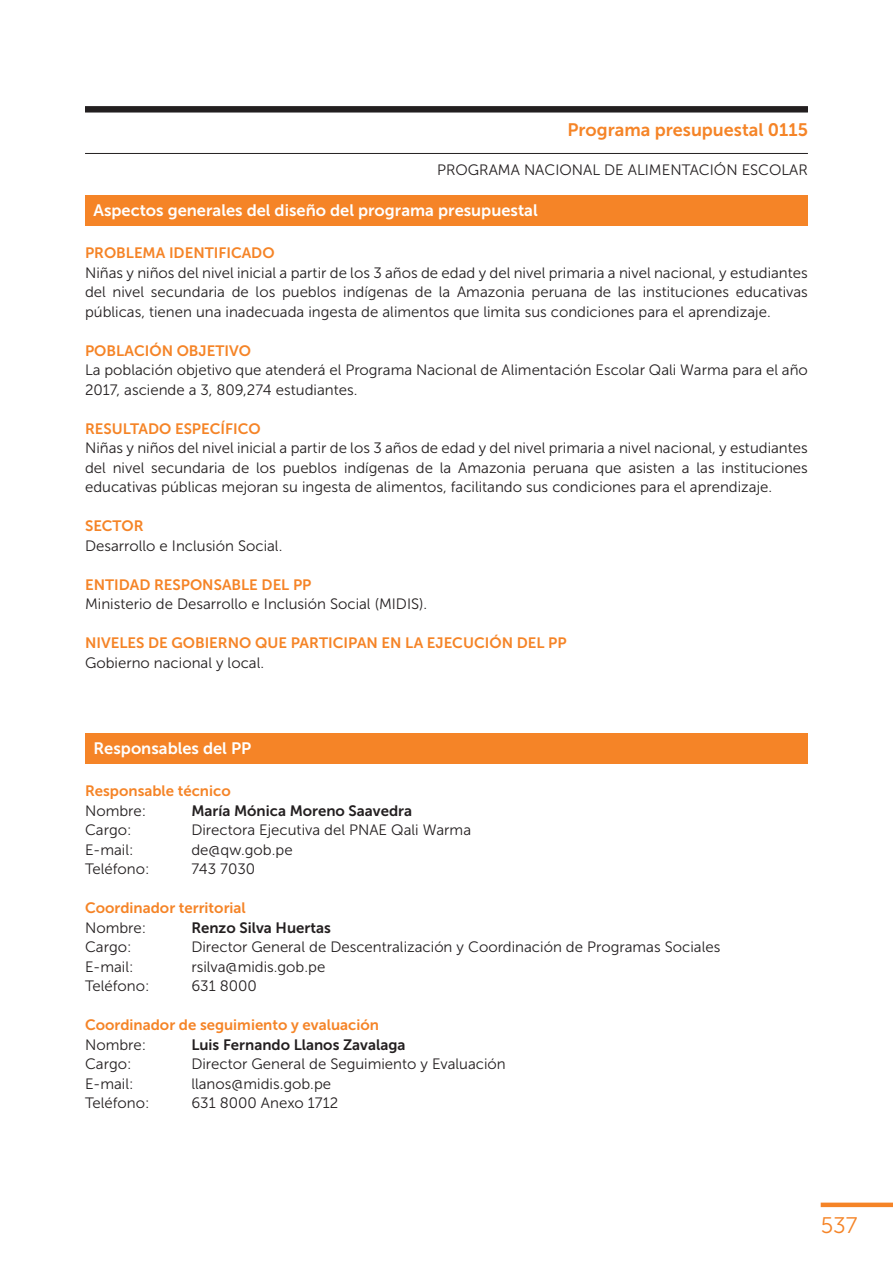
<style>
.page{position:relative;width:893px;height:1263px;background:#fff}
.page>*{position:absolute;margin:0;border:0;box-sizing:border-box;transform-origin:0 0}
.t1{font:22.5px "Museo Sans 300";color:#f58427}
.t2{font:18px "Museo Sans 700";color:#f58427}
.t3{font:16.5px "Museo Sans 700";color:#fff}
.t4{font:15px/19.5px "Museo Sans 300";color:#231f20;text-align:justify}
.t5{font:15px "Museo Sans 700";color:#f58427}
.t6{font:15px "Museo Sans 700";color:#231f20}
</style>
<div class="page">
<div style="left:821px;top:1202px;width:72px;height:5px;background:#f58427"></div>
<div style="left:85px;top:733px;width:723px;height:31px;background:#f58427"></div>
<div style="left:85px;top:195px;width:723px;height:31px;background:#f58427"></div>
<div style="left:85px;top:106px;width:723px;height:6px;background:#231f20"></div>
<hr style="left:85px;top:153px;width:723px;height:1px;background:#231f20">
<p class="t2" style="left:567px;top:120px;width:242px">Programa presupuestal 0115</p>
<p class="t4" style="left:437px;top:160px;width:372px">PROGRAMA NACIONAL DE ALIMENTACIÓN ESCOLAR</p>
<p class="t3" style="left:92px;top:197px;width:446px">Aspectos generales del diseño del Programa Presupuestal</p>
<p class="t3" style="left:94px;top:201px;width:446px">Aspectos generales del diseño del programa presupuestal</p>
<p class="t5" style="left:85px;top:245px;width:191px">PROBLEMA IDENTIFICADO</p>
<p class="t4" style="left:85px;top:263px;width:724px">Niñas y niños del nivel inicial a partir de los 3 años de edad y del nivel primaria a nivel nacional, y estudiantes del nivel secundaria de los pueblos indígenas de la Amazonia peruana de las instituciones educativas públicas, tienen una inadecuada ingesta de alimentos que limita sus condiciones para el aprendizaje.</p>
<p class="t5" style="left:85px;top:342px;width:167px">POBLACIÓN OBJETIVO</p>
<p class="t4" style="left:85px;top:360px;width:724px">La población objetivo que atenderá el Programa Nacional de Alimentación Escolar Qali Warma para el año<br>2017, asciende a 3, 809,274 estudiantes.</p>
<p class="t5" style="left:85px;top:420px;width:177px">RESULTADO ESPECÍFICO</p>
<p class="t4" style="left:85px;top:438px;width:724px">Niñas y niños del nivel inicial a partir de los 3 años de edad y del nivel primaria a nivel nacional, y estudiantes del nivel secundaria de los pueblos indígenas de la Amazonia peruana que asisten a las instituciones educativas públicas mejoran su ingesta de alimentos, facilitando sus condiciones para el aprendizaje.</p>
<p class="t5" style="left:85px;top:518px;width:60px">SECTOR</p>
<p class="t4" style="left:85px;top:536px;width:199px">Desarrollo e Inclusión Social.</p>
<p class="t5" style="left:85px;top:576px;width:228px">ENTIDAD RESPONSABLE DEL PP</p>
<p class="t4" style="left:85px;top:594px;width:344px">Ministerio de Desarrollo e Inclusión Social (MIDIS).</p>
<p class="t5" style="left:85px;top:635px;width:483px">NIVELES DE GOBIERNO QUE PARTICIPAN EN LA EJECUCIÓN DEL PP</p>
<p class="t4" style="left:85px;top:653px;width:181px">Gobierno nacional y local.</p>
<p class="t3" style="left:94px;top:739px;width:159px">Responsables del PP</p>
<p class="t5" style="left:85px;top:783px;width:147px">Responsable técnico</p>
<p class="t4" style="left:85px;top:801px;width:63px">Nombre:</p>
<p class="t6" style="left:191px;top:802px;width:222px">María Mónica Moreno Saavedra</p>
<p class="t4" style="left:85px;top:820px;width:48px">Cargo:</p>
<p class="t4" style="left:191px;top:820px;width:281px">Directora Ejecutiva del PNAE Qali Warma</p>
<p class="t4" style="left:85px;top:840px;width:50px">E-mail:</p>
<p class="t4" style="left:191px;top:840px;width:103px">de@qw.gob.pe</p>
<p class="t4" style="left:85px;top:859px;width:66px">Teléfono:</p>
<p class="t4" style="left:191px;top:859px;width:65px">743 7030</p>
<p class="t5" style="left:85px;top:900px;width:162px">Coordinador territorial</p>
<p class="t4" style="left:85px;top:918px;width:63px">Nombre:</p>
<p class="t6" style="left:191px;top:919px;width:141px">Renzo Silva Huertas</p>
<p class="t4" style="left:85px;top:937px;width:48px">Cargo:</p>
<p class="t4" style="left:191px;top:937px;width:530px">Director General de Descentralización y Coordinación de Programas Sociales</p>
<p class="t4" style="left:85px;top:957px;width:50px">E-mail:</p>
<p class="t4" style="left:191px;top:957px;width:135px">rsilva@midis.gob.pe</p>
<p class="t4" style="left:85px;top:976px;width:66px">Teléfono:</p>
<p class="t4" style="left:191px;top:976px;width:67px">631 8000</p>
<p class="t5" style="left:85px;top:1017px;width:295px">Coordinador de seguimiento y evaluación</p>
<p class="t4" style="left:85px;top:1035px;width:63px">Nombre:</p>
<p class="t6" style="left:191px;top:1036px;width:216px">Luis Fernando Llanos Zavalaga</p>
<p class="t4" style="left:85px;top:1054px;width:48px">Cargo:</p>
<p class="t4" style="left:191px;top:1054px;width:316px">Director General de Seguimiento y Evaluación</p>
<p class="t4" style="left:85px;top:1074px;width:50px">E-mail:</p>
<p class="t4" style="left:191px;top:1074px;width:141px">llanos@midis.gob.pe</p>
<p class="t4" style="left:85px;top:1093px;width:66px">Teléfono:</p>
<p class="t4" style="left:191px;top:1093px;width:148px">631 8000 Anexo 1712</p>
<h1 class="t1" style="left:821px;top:1213px;width:38px">537</h1>
</div>
